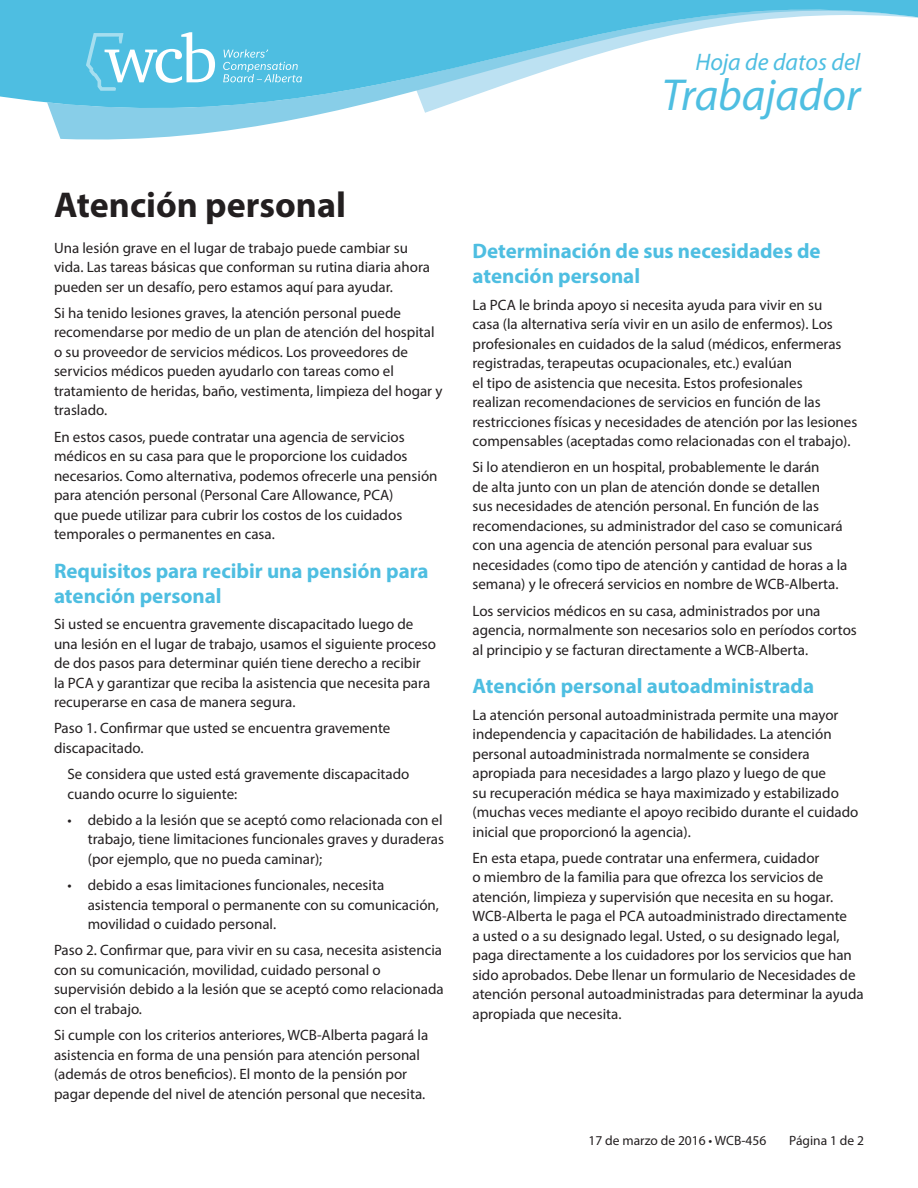
<style>
.page{position:relative;width:918px;height:1188px;background:#fff}
.page>*{position:absolute;margin:0;border:0;box-sizing:border-box;transform-origin:0 0}
.t1{font:italic 45px "Myriad Pro";color:#4ebee1}
.Main_title_copy{font:700 36px "Myriad Pro";color:#231f20}
.t2{font:italic 24px "Myriad Pro";color:#4ebee1}
.Subtitle{font:700 21px/25.2px "Myriad Pro";color:#4ebee1}
.Body_Text{font:15px/19.5px "Myriad Pro";color:#231f20}
.t3{font:13.5px "Myriad Pro";color:#231f20}
</style>
<div class="page">
<svg style="left:0;top:0;width:918px;height:140px"></svg>
<svg style="left:223px;top:49px;width:79px;height:33px;background:#6ac8e5"></svg>
<svg style="left:86px;top:32px;width:129px;height:59px"></svg>
<p class="Main_title_copy" style="left:54px;top:181px;width:293px">Atención personal</p>
<p class="Body_Text" style="left:54px;top:238px;width:378px">Una lesión grave en el lugar de trabajo puede cambiar su vida. Las tareas básicas que conforman su rutina diaria ahora pueden ser un desafío, pero estamos aquí para ayudar.</p>
<p class="Body_Text" style="left:54px;top:303px;width:390px">Si ha tenido lesiones graves, la atención personal puede recomendarse por medio de un plan de atención del hospital o su proveedor de servicios médicos. Los proveedores de servicios médicos pueden ayudarlo con tareas como el tratamiento de heridas, baño, vestimenta, limpieza del hogar y traslado.</p>
<p class="Body_Text" style="left:54px;top:427px;width:385px">En estos casos, puede contratar una agencia de servicios médicos en su casa para que le proporcione los cuidados necesarios. Como alternativa, podemos ofrecerle una pensión para atención personal (Personal Care Allowance, PCA)<br>que puede utilizar para cubrir los costos de los cuidados temporales o permanentes en casa.</p>
<p class="Subtitle" style="left:54px;top:557px;width:376px">Requisitos para recibir una pensión para atención personal</p>
<p class="Body_Text" style="left:54px;top:614px;width:384px">Si usted se encuentra gravemente discapacitado luego de una lesión en el lugar de trabajo, usamos el siguiente proceso de dos pasos para determinar quién tiene derecho a recibir<br>la PCA y garantizar que reciba la asistencia que necesita para recuperarse en casa de manera segura.</p>
<p class="Body_Text" style="left:54px;top:718px;width:338px">Paso 1. Confirmar que usted se encuentra gravemente discapacitado.</p>
<p class="Body_Text" style="left:68px;top:764px;width:343px">Se considera que usted está gravemente discapacitado cuando ocurre lo siguiente:</p>
<p class="Body_Text" style="left:88px;top:810px;width:358px;text-align:justify;text-indent:-20px">• debido a la lesión que se aceptó como relacionada con el trabajo, tiene limitaciones funcionales graves y duraderas (por ejemplo, que no pueda caminar);</p>
<p class="Body_Text" style="left:88px;top:875px;width:353px;text-indent:-20px">• debido a esas limitaciones funcionales, necesita asistencia temporal o permanente con su comunicación, movilidad o cuidado personal.</p>
<p class="Body_Text" style="left:54px;top:940px;width:391px">Paso 2. Confirmar que, para vivir en su casa, necesita asistencia con su comunicación, movilidad, cuidado personal o supervisión debido a la lesión que se aceptó como relacionada con el trabajo.</p>
<p class="Body_Text" style="left:54px;top:1025px;width:376px">Si cumple con los criterios anteriores, WCB-Alberta pagará la asistencia en forma de una pensión para atención personal (además de otros beneficios). El monto de la pensión por pagar depende del nivel de atención personal que necesita.</p>
<h3 class="t2" style="left:695px;top:47px;width:166px">Hoja de datos del</h3>
<h1 class="t1" style="left:662px;top:67px;width:200px">Trabajador</h1>
<p class="Subtitle" style="left:472px;top:238px;width:350px">Determinación de sus necesidades de atención personal</p>
<p class="Body_Text" style="left:472px;top:295px;width:386px">La PCA le brinda apoyo si necesita ayuda para vivir en su<br>casa (la alternativa sería vivir en un asilo de enfermos). Los profesionales en cuidados de la salud (médicos, enfermeras registradas, terapeutas ocupacionales, etc.) evalúan<br>el tipo de asistencia que necesita. Estos profesionales<br>realizan recomendaciones de servicios en función de las restricciones físicas y necesidades de atención por las lesiones compensables (aceptadas como relacionadas con el trabajo).</p>
<p class="Body_Text" style="left:472px;top:457px;width:377px">Si lo atendieron en un hospital, probablemente le darán<br>de alta junto con un plan de atención donde se detallen<br>sus necesidades de atención personal. En función de las recomendaciones, su administrador del caso se comunicará con una agencia de atención personal para evaluar sus necesidades (como tipo de atención y cantidad de horas a la semana) y le ofrecerá servicios en nombre de WCB-Alberta.</p>
<p class="Body_Text" style="left:472px;top:601px;width:386px">Los servicios médicos en su casa, administrados por una agencia, normalmente son necesarios solo en períodos cortos al principio y se facturan directamente a WCB-Alberta.</p>
<p class="Subtitle" style="left:472px;top:673px;width:343px">Atención personal autoadministrada</p>
<p class="Body_Text" style="left:472px;top:705px;width:387px">La atención personal autoadministrada permite una mayor independencia y capacitación de habilidades. La atención personal autoadministrada normalmente se considera apropiada para necesidades a largo plazo y luego de que<br>su recuperación médica se haya maximizado y estabilizado (muchas veces mediante el apoyo recibido durante el cuidado inicial que proporcionó la agencia).</p>
<p class="Body_Text" style="left:472px;top:848px;width:393px">En esta etapa, puede contratar una enfermera, cuidador<br>o miembro de la familia para que ofrezca los servicios de atención, limpieza y supervisión que necesita en su hogar.<br>WCB-Alberta le paga el PCA autoadministrado directamente<br>a usted o a su designado legal. Usted, o su designado legal, paga directamente a los cuidadores por los servicios que han sido aprobados. Debe llenar un formulario de Necesidades de atención personal autoadministradas para determinar la ayuda apropiada que necesita.</p>
<p class="t3" style="left:589px;top:1132px;width:179px">17 de marzo de 2016 • WCB-456</p>
<p class="t3" style="left:789px;top:1132px;width:76px">Página 1 de 2</p>
</div>
